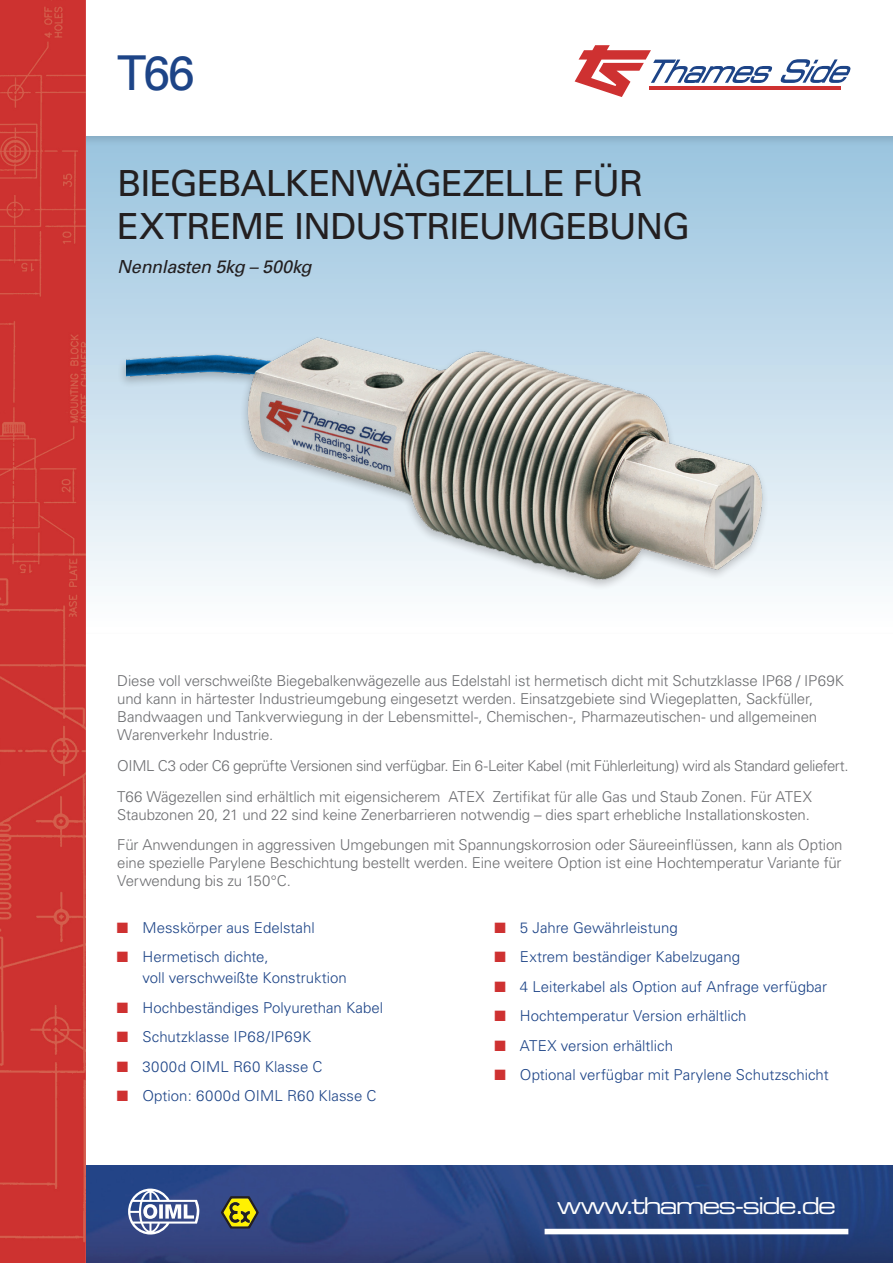
<style>
.page{position:relative;width:893px;height:1263px;background:#fff}
.page>*{position:absolute;margin:0;border:0;box-sizing:border-box;transform-origin:0 0}
.t1{font:48px "Univers";color:#1d4487}
.t2{font:36px/43.2px "Univers";letter-spacing:-.025em;color:#231f20}
.t3{font:23.25px "Eurostile Extended Two";letter-spacing:-.08em;color:#fff}
.t4{font:italic 18px "Univers";letter-spacing:-.015em;color:#231f20}
.t5{font:300 15px/18px "Univers";letter-spacing:-.01em;color:#6c6d70}
.t6{font:300 15px/21px "Univers";color:#1d4487}
.t7{font:300 15px "Univers";letter-spacing:-.03em;color:#6c6d70}
.s1{color:#ce3131}
</style>
<div class="page">
<img style="left:85px;top:1165px;width:808px;height:98px">
<div style="left:0;top:136px;width:893px;height:498px;background:#231f20;opacity:.15"></div>
<div style="left:545px;top:1229px;width:303px;height:5px;background:#fff"></div>
<img style="left:0;top:0;width:85px;height:1263px">
<img style="left:126px;top:263px;width:706px;height:371px">
<svg style="left:128px;top:1188px;width:72px;height:46px"></svg>
<svg style="left:575px;top:45px;width:276px;height:52px"></svg>
<svg style="left:221px;top:1196px;width:38px;height:32px"></svg>
<p class="t1" style="left:117px;top:45px;width:79px">T66</p>
<p class="t2" style="left:117px;top:162px;width:574px">BIEGEBALKENWÄGEZELLE FÜR<br>EXTREME INDUSTRIEUMGEBUNG</p>
<p class="t4" style="left:117px;top:256px;width:196px">Nennlasten 5kg – 500kg</p>
<p class="t5" style="left:117px;top:672px;width:728px">Diese voll verschweißte Biegebalkenwägezelle aus Edelstahl ist hermetisch dicht mit Schutzklasse IP68 / IP69K und kann in härtester Industrieumgebung eingesetzt werden. Einsatzgebiete sind Wiegeplatten, Sackfüller, Bandwaagen und Tankverwiegung in der Lebensmittel-, Chemischen-, Pharmazeutischen- und allgemeinen Warenverkehr Industrie.</p>
<p class="t7" style="left:117px;top:756px;width:733px">OIML C3 oder C6 geprüfte Versionen sind verfügbar. Ein 6-Leiter Kabel (mit Fühlerleitung) wird als Standard geliefert.</p>
<p class="t5" style="left:117px;top:787px;width:696px">T66 Wägezellen sind erhältlich mit eigensicherem ATEX Zertifikat für alle Gas und Staub Zonen. Für ATEX<br>Staubzonen 20, 21 und 22 sind keine Zenerbarrieren notwendig – dies spart erhebliche Installationskosten.</p>
<p class="t5" style="left:117px;top:836px;width:727px;text-align:justify">Für Anwendungen in aggressiven Umgebungen mit Spannungskorrosion oder Säureeinflüssen, kann als Option eine spezielle Parylene Beschichtung bestellt werden. Eine weitere Option ist eine Hochtemperatur Variante für Verwendung bis zu 150°C.</p>
<p class="t6" style="left:117px;top:917px;width:199px"><span class="s1">■</span> Messkörper aus Edelstahl</p>
<p class="t6" style="left:142px;top:946px;width:206px;text-indent:-26px"><span class="s1">■</span> Hermetisch dichte,<br>voll verschweißte Konstruktion</p>
<p class="t6" style="left:117px;top:997px;width:268px"><span class="s1">■</span> Hochbeständiges Polyurethan Kabel</p>
<p class="t6" style="left:117px;top:1026px;width:196px"><span class="s1">■</span> Schutzklasse IP68/IP69K</p>
<p class="t6" style="left:117px;top:1056px;width:207px"><span class="s1">■</span> 3000d OIML R60 Klasse C</p>
<p class="t6" style="left:117px;top:1085px;width:261px"><span class="s1">■</span> Option: 6000d OIML R60 Klasse C</p>
<p class="t6" style="left:494px;top:917px;width:185px"><span class="s1">■</span> 5 Jahre Gewährleistung</p>
<p class="t6" style="left:494px;top:946px;width:247px"><span class="s1">■</span> Extrem beständiger Kabelzugang</p>
<p class="t6" style="left:494px;top:976px;width:334px"><span class="s1">■</span> 4 Leiterkabel als Option auf Anfrage verfügbar</p>
<p class="t6" style="left:494px;top:1005px;width:254px"><span class="s1">■</span> Hochtemperatur Version erhältlich</p>
<p class="t6" style="left:494px;top:1035px;width:180px"><span class="s1">■</span> ATEX version erhältlich</p>
<p class="t6" style="left:494px;top:1064px;width:336px"><span class="s1">■</span> Optional verfügbar mit Parylene Schutzschicht</p>
<p class="t3" style="left:557px;top:1190px;width:280px">www.thames-side.de</p>
</div>
